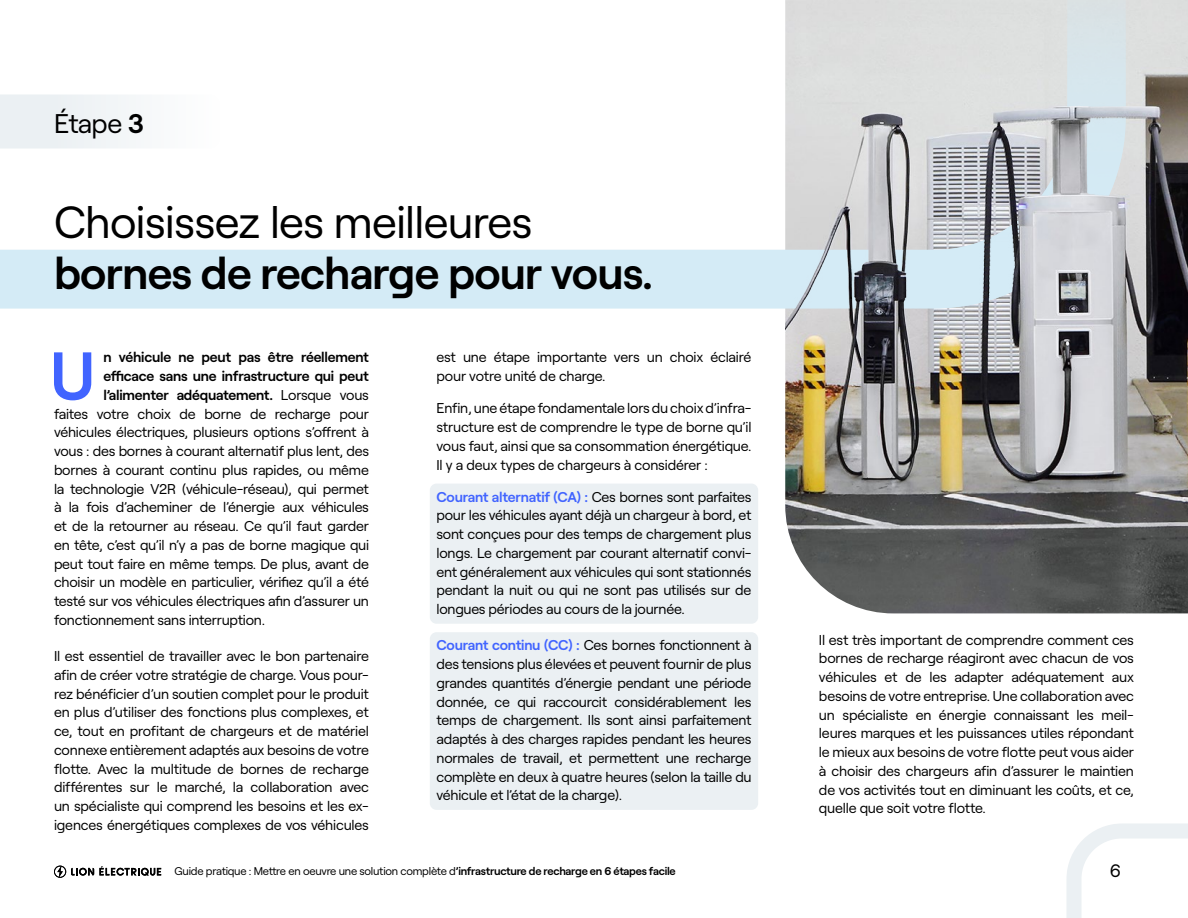
<style>
.page{position:relative;width:1188px;height:918px;background:#fff}
.page>*{position:absolute;margin:0;border:0;box-sizing:border-box;transform-origin:0 0}
.t1{font:600 67.8px "Roobert LE";color:#4164ff}
.t2{font:600 45px "Roobert LE";letter-spacing:-.015em;color:#000}
.t3{font:45px "Roobert LE";letter-spacing:-.015em;color:#000}
.t4{font:27px "Roobert LE";letter-spacing:-.02em;color:#000}
.t5{font:18px "Roobert LE";color:#000}
.t6{font:14.25px/18.8px "Roobert LE";letter-spacing:-.015em;color:#000;text-align:justify}
.t7{font:600 14.25px "Roobert LE";letter-spacing:-.015em;color:#000}
.t8{font:11.25px "Roobert LE";letter-spacing:-.02em;color:#000}
.s1{font-weight:600}
.s2{font-weight:400}
.s3{font-weight:600;color:#4164ff}
</style>
<div class="page">
<img style="left:785px;top:0;width:403px;height:613px">
<svg style="left:0;top:0;width:1139px;height:319px"></svg>
<svg style="left:0;top:95px;width:220px;height:54px"></svg>
<svg style="left:54px;top:866px;width:107px;height:12px"></svg>
<div style="left:430px;top:484px;width:328px;height:140px;background:#ebf0f3;border-radius:7px"></div>
<div style="left:430px;top:632px;width:328px;height:178px;background:#ebf0f3;border-radius:7px"></div>
<svg style="left:1066px;top:823px;width:122px;height:95px"></svg>
<h3 class="t4" style="left:54px;top:103px;width:92px">Étape <span class="s1">3</span></h3>
<h2 class="t3" style="left:54px;top:189px;width:480px">Choisissez les meilleures</h2>
<h2 class="t2" style="left:54px;top:239px;width:601px">bornes de recharge pour vous.</h2>
<h1 class="t1" style="left:50px;top:324px;width:46px">U</h1>
<p class="t7" style="left:103px;top:346px;width:267px">n véhicule ne peut pas être réellement</p>
<p class="t7" style="left:103px;top:365px;width:267px">efficace sans une infrastructure qui peut</p>
<p class="t7" style="left:103px;top:384px;width:267px">l’alimenter adéquatement. <span class="s2">Lorsque vous</span></p>
<p class="t6" style="left:54px;top:403px;width:317px">faites votre choix de borne de recharge pour</p>
<p class="t6" style="left:54px;top:422px;width:316px">véhicules électriques, plusieurs options s’offrent à</p>
<p class="t6" style="left:54px;top:441px;width:317px">vous : des bornes à courant alternatif plus lent, des</p>
<p class="t6" style="left:54px;top:459px;width:317px">bornes à courant continu plus rapides, ou même</p>
<p class="t6" style="left:54px;top:478px;width:317px">la technologie V2R (véhicule-réseau), qui permet</p>
<p class="t6" style="left:54px;top:497px;width:317px">à la fois d’acheminer de l’énergie aux véhicules</p>
<p class="t6" style="left:54px;top:516px;width:317px">et de la retourner au réseau. Ce qu’il faut garder</p>
<p class="t6" style="left:54px;top:534px;width:317px">en tête, c’est qu’il n’y a pas de borne magique qui</p>
<p class="t6" style="left:54px;top:553px;width:317px">peut tout faire en même temps. De plus, avant de</p>
<p class="t6" style="left:54px;top:572px;width:316px">choisir un modèle en particulier, vérifiez qu’il a été</p>
<p class="t6" style="left:54px;top:591px;width:316px">testé sur vos véhicules électriques afin d’assurer un</p>
<p class="t6" style="left:54px;top:609px;width:213px">fonctionnement sans interruption.</p>
<p class="t6" style="left:54px;top:646px;width:317px">Il est essentiel de travailler avec le bon partenaire afin de créer votre stratégie de charge. Vous pour&shy;rez bénéficier d’un soutien complet pour le produit en plus d’utiliser des fonctions plus complexes, et ce, tout en profitant de chargeurs et de matériel connexe entièrement adaptés aux besoins de votre flotte. Avec la multitude de bornes de recharge différentes sur le marché, la collaboration avec un spécialiste qui comprend les besoins et les ex&shy;igences énergétiques complexes de vos véhicules</p>
<p class="t6" style="left:436px;top:347px;width:316px">est une étape importante vers un choix éclairé pour votre unité de charge.</p>
<p class="t6" style="left:436px;top:398px;width:317px">Enfin, une étape fondamentale lors du choix d’infra&shy;structure est de comprendre le type de borne qu’il vous faut, ainsi que sa consommation énergétique.<br>Il y a deux types de chargeurs à considérer :</p>
<p class="t6" style="left:436px;top:486px;width:317px"><span class="s3">Courant alternatif (CA) :</span> Ces bornes sont parfaites pour les véhicules ayant déjà un chargeur à bord, et sont conçues pour des temps de chargement plus longs. Le chargement par courant alternatif convi&shy;ent généralement aux véhicules qui sont stationnés pendant la nuit ou qui ne sont pas utilisés sur de longues périodes au cours de la journée.</p>
<p class="t6" style="left:436px;top:635px;width:317px"><span class="s3">Courant continu (CC) :</span> Ces bornes fonctionnent à des tensions plus élevées et peuvent fournir de plus grandes quantités d’énergie pendant une période donnée, ce qui raccourcit considérablement les temps de chargement. Ils sont ainsi parfaitement adaptés à des charges rapides pendant les heures normales de travail, et permettent une recharge complète en deux à quatre heures (selon la taille du véhicule et l’état de la charge).</p>
<p class="t6" style="left:819px;top:629px;width:317px">Il est très important de comprendre comment ces bornes de recharge réagiront avec chacun de vos véhicules et de les adapter adéquatement aux besoins de votre entreprise. Une collaboration avec un spécialiste en énergie connaissant les meil&shy;leures marques et les puissances utiles répondant le mieux aux besoins de votre flotte peut vous aider à choisir des chargeurs afin d’assurer le maintien de vos activités tout en diminuant les coûts, et ce, quelle que soit votre flotte.</p>
<p class="t8" style="left:175px;top:863px;width:503px">Guide pratique : Mettre en oeuvre une solution complète d<span class="s1">’infrastructure de recharge en 6 étapes facile</span></p>
<p class="t5" style="left:1110px;top:857px;width:13px">6</p>
</div>
